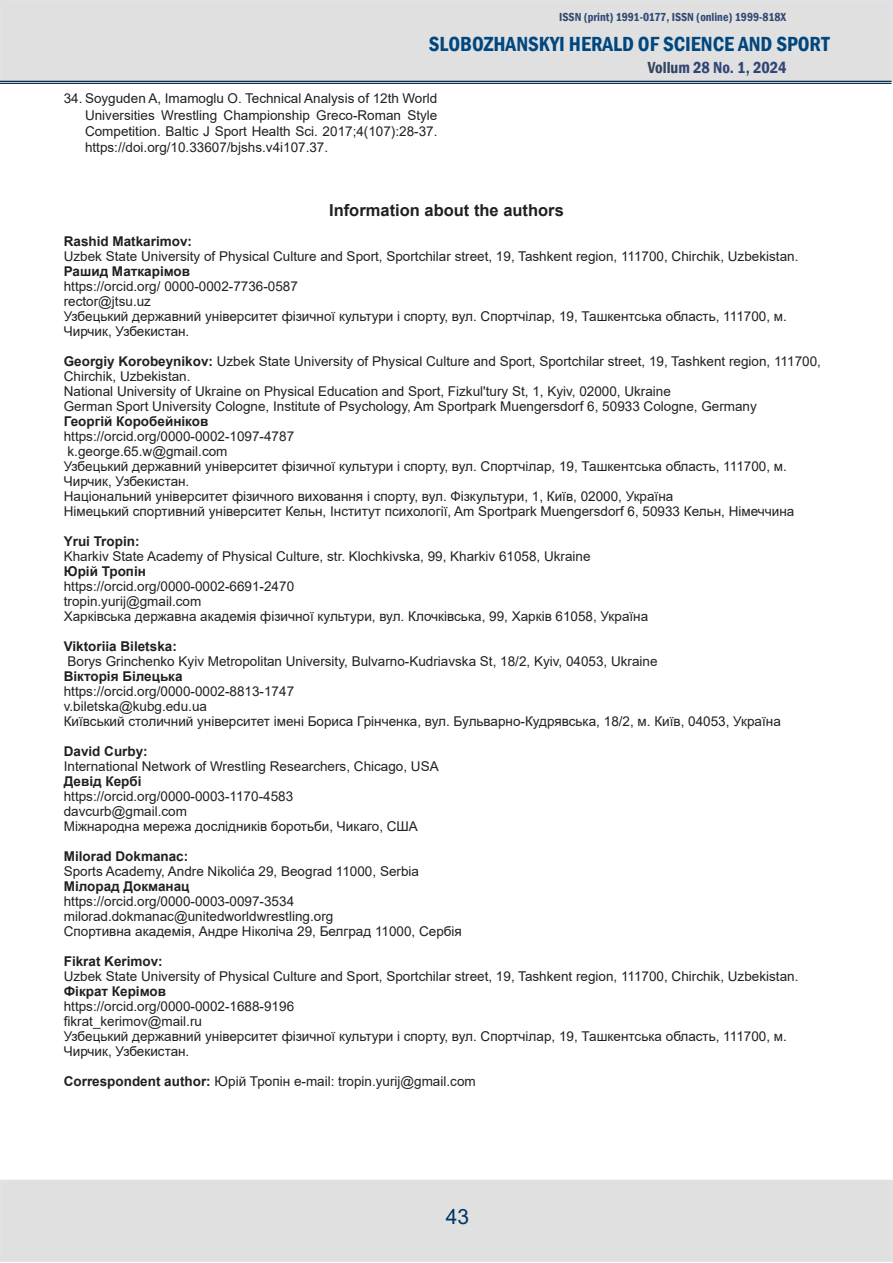
<style>
.page{position:relative;width:893px;height:1263px;background:#fff}
.page>*{position:absolute;margin:0;border:0;box-sizing:border-box;transform-origin:0 0}
.t1{font:600 condensed 21px "Franklin Gothic";color:#00477f}
.t2{font:21px "Arial";color:#036}
.t3{font:700 16.5px "Arial";color:#231f20}
.t4{font:600 condensed 16.5px "Franklin Gothic";color:#314677}
.t5{font:13.5px/15px "Arial";color:#231f20}
.t6{font:700 13.5px "Arial";color:#231f20}
.t7{font:600 condensed 12px "Franklin Gothic";color:#314a76}
.s1{color:#314f5b}
.s2{color:#31455d}
.s3{font-weight:700}
</style>
<div class="page">
<div style="left:0;top:1180px;width:893px;height:82px;background:#e0e0e0"></div>
<div style="left:0;top:0;width:893px;height:82px;background:#e0e0e0;border:2px solid #e1e2e4"></div>
<hr style="left:0;top:81px;width:891px;height:1px;background:#0c3153">
<hr style="left:0;top:83px;width:891px;height:1px;background:#0c3153">
<p class="t7" style="left:559px;top:9px;width:229px"><span class="s1">I</span>SSN (print) 1991-0177, ISSN (online) 1999-818X</p>
<p class="t4" style="left:648px;top:57px;width:140px"><span class="s2">Vollu</span>m 28 No. 1, 2024</p>
<h1 class="t1" style="left:429px;top:30px;width:402px">SLOBOZHANSKYI HERALD OF SCIENCE AND SPORT</h1>
<p class="t5" style="left:85px;top:90px;width:354px;line-height:16.2px;text-align:justify;text-indent:-21px">34. Soyguden A, Imamoglu O. Technical Analysis of 12th World Universities Wrestling Championship Greco-Roman Style Competition. Baltic J Sport Health Sci. 2017;4(107):28-37. https://doi.org/10.33607/bjshs.v4i107.37.</p>
<p class="t3" style="left:329px;top:199px;width:236px">Information about the authors</p>
<p class="t6" style="left:64px;top:232px;width:130px">Rashid Matkarimov:</p>
<p class="t5" style="left:64px;top:249px;width:736px">Uzbek State University of Physical Culture and Sport, Sportchilar street, 19, Tashkent region, 111700, Chirchik, Uzbekistan.</p>
<p class="t6" style="left:64px;top:262px;width:128px">Рашид Маткарімов</p>
<p class="t5" style="left:64px;top:279px;width:236px">https://orcid.org/ 0000-0002-7736-0587</p>
<p class="t5" style="left:64px;top:294px;width:89px">rector@jtsu.uz</p>
<p class="t5" style="left:64px;top:309px;width:725px">Узбецький державний університет фізичної культури і спорту, вул. Спортчілар, 19, Ташкентська область, 111700, м.<br>Чирчик, Узбекистан.</p>
<p class="t5" style="left:64px;top:354px;width:759px"><span class="s3">Georgiy Korobeynikov:</span> Uzbek State University of Physical Culture and Sport, Sportchilar street, 19, Tashkent region, 111700,<br>Chirchik, Uzbekistan.</p>
<p class="t5" style="left:64px;top:384px;width:609px">National University of Ukraine on Physical Education and Sport, Fizkul'tury St, 1, Kyiv, 02000, Ukraine</p>
<p class="t5" style="left:64px;top:399px;width:695px">German Sport University Cologne, Institute of Psychology, Am Sportpark Muengersdorf 6, 50933 Cologne, Germany</p>
<p class="t6" style="left:64px;top:412px;width:146px">Георгій Коробейніков</p>
<p class="t5" style="left:64px;top:429px;width:232px">https://orcid.org/0000-0002-1097-4787</p>
<p class="t5" style="left:68px;top:444px;width:162px">k.george.65.w@gmail.com</p>
<p class="t5" style="left:64px;top:459px;width:725px">Узбецький державний університет фізичної культури і спорту, вул. Спортчілар, 19, Ташкентська область, 111700, м.<br>Чирчик, Узбекистан.</p>
<p class="t5" style="left:64px;top:489px;width:611px">Національний університет фізичного виховання і спорту, вул. Фізкультури, 1, Київ, 02000, Україна</p>
<p class="t5" style="left:64px;top:504px;width:732px">Німецький спортивний університет Кельн, Інститут психології, Am Sportpark Muengersdorf 6, 50933 Кельн, Німеччина</p>
<p class="t6" style="left:64px;top:532px;width:77px">Yrui Tropin:</p>
<p class="t5" style="left:64px;top:549px;width:528px">Kharkiv State Academy of Physical Culture, str. Klochkivska, 99, Kharkiv 61058, Ukraine</p>
<p class="t6" style="left:64px;top:562px;width:84px">Юрій Тропін</p>
<p class="t5" style="left:64px;top:579px;width:232px">https://orcid.org/0000-0002-6691-2470</p>
<p class="t5" style="left:64px;top:594px;width:139px">tropin.yurij@gmail.com</p>
<p class="t5" style="left:64px;top:609px;width:586px">Харківська державна академія фізичної культури, вул. Клочківська, 99, Харків 61058, Україна</p>
<p class="t6" style="left:64px;top:637px;width:115px">Viktoriia Biletska:</p>
<p class="t5" style="left:68px;top:654px;width:591px">Borys Grinchenko Kyiv Metropolitan University, Bulvarno-Kudriavska St, 18/2, Kyiv, 04053, Ukraine</p>
<p class="t6" style="left:64px;top:667px;width:120px">Вікторія Білецька</p>
<p class="t5" style="left:64px;top:684px;width:232px">https://orcid.org/0000-0002-8813-1747</p>
<p class="t5" style="left:64px;top:699px;width:145px">v.biletska@kubg.edu.ua</p>
<p class="t5" style="left:64px;top:714px;width:719px">Київський столичний університет імені Бориса Грінченка, вул. Бульварно-Кудрявська, 18/2, м. Київ, 04053, Україна</p>
<p class="t6" style="left:64px;top:742px;width:86px">David Curby:</p>
<p class="t5" style="left:64px;top:759px;width:376px">International Network of Wrestling Researchers, Chicago, USA</p>
<p class="t6" style="left:64px;top:772px;width:79px">Девід Кербі</p>
<p class="t5" style="left:64px;top:789px;width:231px">https://orcid.org/0000-0003-1170-4583</p>
<p class="t5" style="left:64px;top:804px;width:125px">davcurb@gmail.com</p>
<p class="t5" style="left:64px;top:819px;width:356px">Міжнародна мережа дослідників боротьби, Чикаго, США</p>
<p class="t6" style="left:64px;top:847px;width:126px">Milorad Dokmanac:</p>
<p class="t5" style="left:64px;top:864px;width:357px">Sports Academy, Andre Nikolića 29, Beograd 11000, Serbia</p>
<p class="t6" style="left:64px;top:877px;width:127px">Мілорад Докманац</p>
<p class="t5" style="left:64px;top:894px;width:232px">https://orcid.org/0000-0003-0097-3534</p>
<p class="t5" style="left:64px;top:909px;width:271px">milorad.dokmanac@unitedworldwrestling.org</p>
<p class="t5" style="left:64px;top:924px;width:400px">Спортивна академія, Андре Ніколіча 29, Белград 11000, Сербія</p>
<p class="t6" style="left:64px;top:952px;width:101px">Fikrat Kerimov:</p>
<p class="t5" style="left:64px;top:969px;width:736px">Uzbek State University of Physical Culture and Sport, Sportchilar street, 19, Tashkent region, 111700, Chirchik, Uzbekistan.</p>
<p class="t6" style="left:64px;top:982px;width:104px">Фікрат Керімов</p>
<p class="t5" style="left:64px;top:999px;width:232px">https://orcid.org/0000-0002-1688-9196</p>
<p class="t5" style="left:64px;top:1014px;width:140px">fikrat_kerimov@mail.ru</p>
<p class="t5" style="left:64px;top:1029px;width:725px">Узбецький державний університет фізичної культури і спорту, вул. Спортчілар, 19, Ташкентська область, 111700, м.<br>Чирчик, Узбекистан.</p>
<p class="t5" style="left:64px;top:1074px;width:413px"><span class="s3">Correspondent author:</span> Юрій Тропін e-mail: tropin.yurij@gmail.com</p>
<h1 class="t2" style="left:446px;top:1202px;width:25px">43</h1>
</div>
